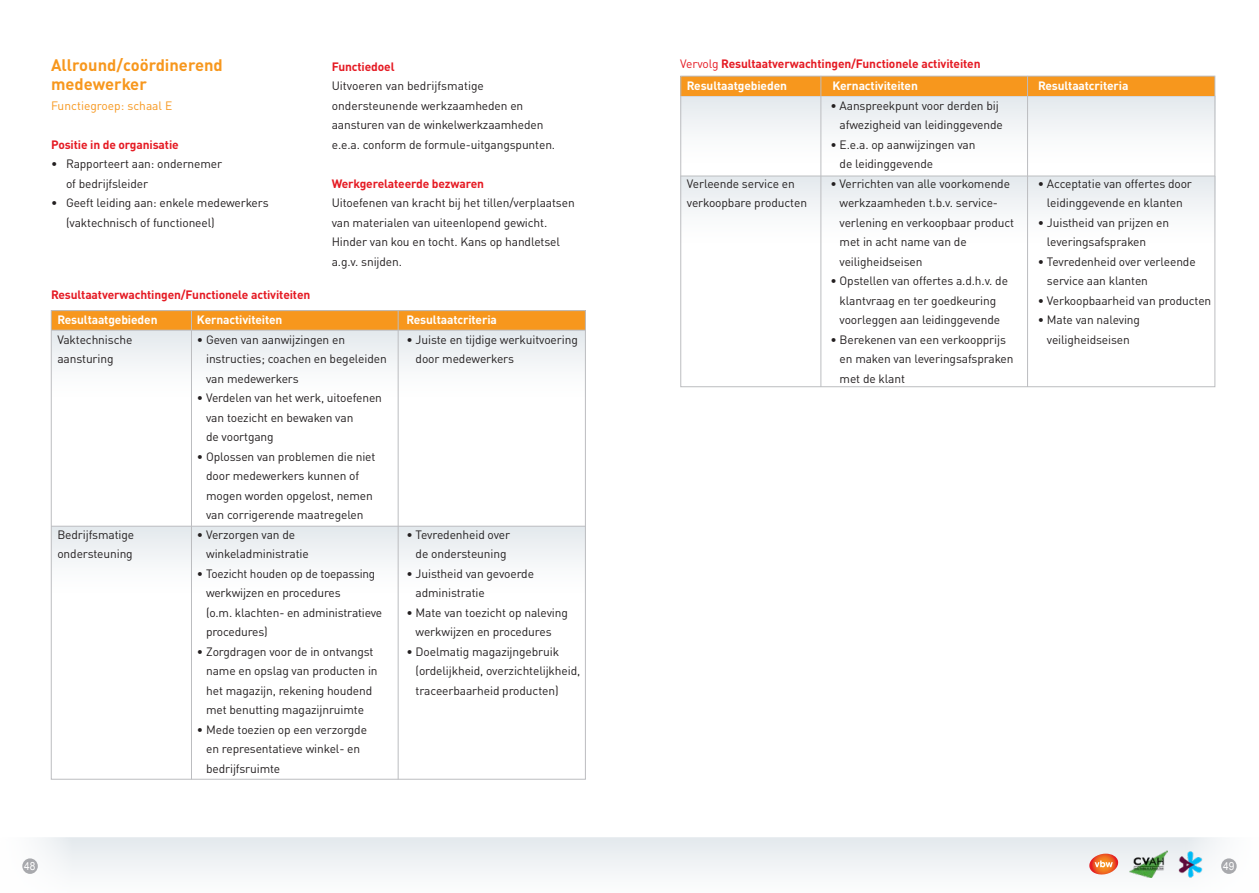
<style>
.page{position:relative;width:1259px;height:893px;background:#fff}
.page>*{position:absolute;margin:0;border:0;box-sizing:border-box;transform-origin:0 0}
.Platte_tekst{font:700 16.5px/19.5px "DIN Pro";color:#f7971d}
.Platte_tekst-2{font:12px/19.5px "DIN Pro";letter-spacing:-.01em;color:#231f20}
.Platte_tekst-3{font:700 12px "DIN Pro";letter-spacing:-.01em;color:#e51a23}
.Platte_tekst-4{font:700 12px "DIN Pro";letter-spacing:-.01em;color:#fff}
.Platte_tekst-5{font:12px "DIN Pro";color:#f7971d}
.t1{font:11.25px "Arial";color:#fff;scale:.9 1}
.s1{font-weight:400}
</style>
<div class="page">
<div style="left:0;top:838px;width:1259px;height:55px;background:linear-gradient(to right,#f1f4f6,#f1f4f6)"></div>
<div style="left:1221px;top:858px;width:15px;height:16px;background:#a8a9ad;border-radius:50%"></div>
<div style="left:22px;top:858px;width:16px;height:16px;background:#a8a9ad;border-radius:50%"></div>
<img style="left:1177px;top:851px;width:26px;height:26px">
<img style="left:1129px;top:851px;width:38px;height:26px">
<svg style="left:1088px;top:854px;width:31px;height:22px"></svg>
<div style="left:680px;top:96px;width:535px;height:69px;background:linear-gradient(to bottom,#e4eaed,#fff)"></div>
<div style="left:681px;top:176px;width:534px;height:69px;background:linear-gradient(to bottom,#e4eaee,#fff)"></div>
<hr style="left:680px;top:176px;width:535px;height:1px;background:#bcbdc0">
<div style="left:681px;top:76px;width:533px;height:20px;background:#f7971d"></div>
<hr style="left:820px;top:76px;width:1px;height:311px;background:#bcbdc0">
<hr style="left:1027px;top:76px;width:1px;height:311px;background:#bcbdc0">
<div style="left:51px;top:311px;width:534px;height:19px;background:#f7971d"></div>
<div style="left:51px;top:331px;width:534px;height:68px;background:linear-gradient(to bottom,#e5eaed,#fff)"></div>
<hr style="left:51px;top:330px;width:534px;height:1px;background:#bcbdc0">
<div style="left:51px;top:526px;width:534px;height:69px;background:linear-gradient(to bottom,#e4e9ed,#fff)"></div>
<hr style="left:51px;top:526px;width:534px;height:1px;background:#bcbdc0">
<hr style="left:191px;top:310px;width:1px;height:469px;background:#bcbdc0">
<hr style="left:398px;top:310px;width:1px;height:469px;background:#bcbdc0">
<div style="left:680px;top:76px;width:535px;height:311px;border:1px solid #bcbdc0"></div>
<p class="Platte_tekst" style="left:51px;top:53px;width:173px">Allround/coördinerend medewerker</p>
<p class="Platte_tekst-5" style="left:51px;top:96px;width:123px">Functiegroep: schaal E</p>
<p class="Platte_tekst-3" style="left:51px;top:134px;width:129px">Positie in de organisatie</p>
<p class="Platte_tekst-2" style="left:66px;top:153px;width:158px;text-indent:-15px">• Rapporteert aan: ondernemer of bedrijfsleider</p>
<p class="Platte_tekst-2" style="left:66px;top:192px;width:204px;text-indent:-15px">• Geeft leiding aan: enkele medewerkers (vaktechnisch of functioneel)</p>
<p class="Platte_tekst-3" style="left:51px;top:284px;width:261px">Resultaatverwachtingen/Functionele activiteiten</p>
<p class="Platte_tekst-3" style="left:332px;top:56px;width:64px">Functiedoel</p>
<p class="Platte_tekst-2" style="left:332px;top:75px;width:225px">Uitvoeren van bedrijfsmatige ondersteunende werkzaamheden en aansturen van de winkelwerkzaamheden e.e.a. conform de formule-uitgangspunten.</p>
<p class="Platte_tekst-3" style="left:332px;top:173px;width:154px">Werkgerelateerde bezwaren</p>
<p class="Platte_tekst-2" style="left:332px;top:192px;width:244px">Uitoefenen van kracht bij het tillen/verplaatsen van materialen van uiteenlopend gewicht.</p>
<p class="Platte_tekst-2" style="left:332px;top:231px;width:230px">Hinder van kou en tocht. Kans op handletsel a.g.v. snijden.</p>
<p class="Platte_tekst-4" style="left:57px;top:310px;width:102px">Resultaatgebieden</p>
<p class="Platte_tekst-2" style="left:57px;top:328px;width:76px">Vaktechnische aansturing</p>
<p class="Platte_tekst-2" style="left:57px;top:523px;width:78px">Bedrijfsmatige ondersteuning</p>
<p class="Platte_tekst-4" style="left:197px;top:310px;width:87px">Kernactiviteiten</p>
<p class="Platte_tekst-2" style="left:206px;top:328px;width:182px;text-indent:-9px">• Geven van aanwijzingen en instructies; coachen en begeleiden van medewerkers</p>
<p class="Platte_tekst-2" style="left:206px;top:387px;width:177px;text-indent:-9px">• Verdelen van het werk, uitoefenen van toezicht en bewaken van<br>de voortgang</p>
<p class="Platte_tekst-2" style="left:197px;top:445px;width:180px;text-align:center">• Oplossen van problemen die niet door medewerkers kunnen of mogen worden opgelost, nemen van corrigerende maatregelen</p>
<p class="Platte_tekst-2" style="left:206px;top:523px;width:104px;text-indent:-9px">• Verzorgen van de winkeladministratie</p>
<p class="Platte_tekst-2" style="left:206px;top:562px;width:178px;text-indent:-9px">• Toezicht houden op de toepassing werkwijzen en procedures<br>(o.m. klachten- en administratieve procedures)</p>
<p class="Platte_tekst-2" style="left:206px;top:640px;width:173px;text-indent:-9px">• Zorgdragen voor de in ontvangst name en opslag van producten in het magazijn, rekening houdend met benutting magazijnruimte</p>
<p class="Platte_tekst-2" style="left:206px;top:718px;width:162px;text-indent:-9px">• Mede toezien op een verzorgde en representatieve winkel- en bedrijfsruimte</p>
<p class="Platte_tekst-4" style="left:406px;top:310px;width:92px">Resultaatcriteria</p>
<p class="Platte_tekst-2" style="left:415px;top:328px;width:164px;text-indent:-9px">• Juiste en tijdige werkuitvoering door medewerkers</p>
<p class="Platte_tekst-2" style="left:406px;top:523px;width:105px;text-align:center">• Tevredenheid over de ondersteuning</p>
<p class="Platte_tekst-2" style="left:415px;top:562px;width:120px;text-indent:-9px">• Juistheid van gevoerde administratie</p>
<p class="Platte_tekst-2" style="left:415px;top:601px;width:154px;text-indent:-9px">• Mate van toezicht op naleving werkwijzen en procedures</p>
<p class="Platte_tekst-2" style="left:415px;top:640px;width:166px;text-indent:-9px">• Doelmatig magazijngebruik (ordelijkheid, overzichtelijkheid, traceerbaarheid producten)</p>
<p class="Platte_tekst-3" style="left:680px;top:53px;width:302px"><span class="s1">Vervolg</span> Resultaatverwachtingen/Functionele activiteiten</p>
<p class="Platte_tekst-4" style="left:687px;top:76px;width:102px">Resultaatgebieden</p>
<p class="Platte_tekst-4" style="left:832px;top:76px;width:87px">Kernactiviteiten</p>
<p class="Platte_tekst-4" style="left:1038px;top:76px;width:92px">Resultaatcriteria</p>
<p class="Platte_tekst-2" style="left:687px;top:172px;width:122px">Verleende service en verkoopbare producten</p>
<p class="Platte_tekst-2" style="left:839px;top:94px;width:165px;text-indent:-9px">• Aanspreekpunt voor derden bij afwezigheid van leidinggevende</p>
<p class="Platte_tekst-2" style="left:839px;top:133px;width:137px;text-indent:-9px">• E.e.a. op aanwijzingen van de leidinggevende</p>
<p class="Platte_tekst-2" style="left:839px;top:172px;width:176px;text-indent:-9px">• Verrichten van alle voorkomende werkzaamheden t.b.v. service&shy;verlening en verkoopbaar product met in acht name van de veiligheidseisen</p>
<p class="Platte_tekst-2" style="left:830px;top:270px;width:179px;text-align:center">• Opstellen van offertes a.d.h.v. de klantvraag en ter goedkeuring voorleggen aan leidinggevende</p>
<p class="Platte_tekst-2" style="left:839px;top:328px;width:175px;text-indent:-9px">• Berekenen van een verkoopprijs en maken van leveringsafspraken met de klant</p>
<p class="Platte_tekst-2" style="left:1037px;top:172px;width:156px;text-align:center">• Acceptatie van offertes door leidinggevende en klanten</p>
<p class="Platte_tekst-2" style="left:1047px;top:211px;width:124px;text-indent:-9px">• Juistheid van prijzen en leveringsafspraken</p>
<p class="Platte_tekst-2" style="left:1047px;top:250px;width:150px;text-indent:-9px">• Tevredenheid over verleende service aan klanten</p>
<p class="Platte_tekst-2" style="left:1037px;top:289px;width:175px">• Verkoopbaarheid van producten</p>
<p class="Platte_tekst-2" style="left:1037px;top:309px;width:104px;text-align:center">• Mate van naleving veiligheidseisen</p>
<p class="t1" style="left:24px;top:859px;width:14px">48</p>
<p class="t1" style="left:1223px;top:859px;width:14px">49</p>
</div>
